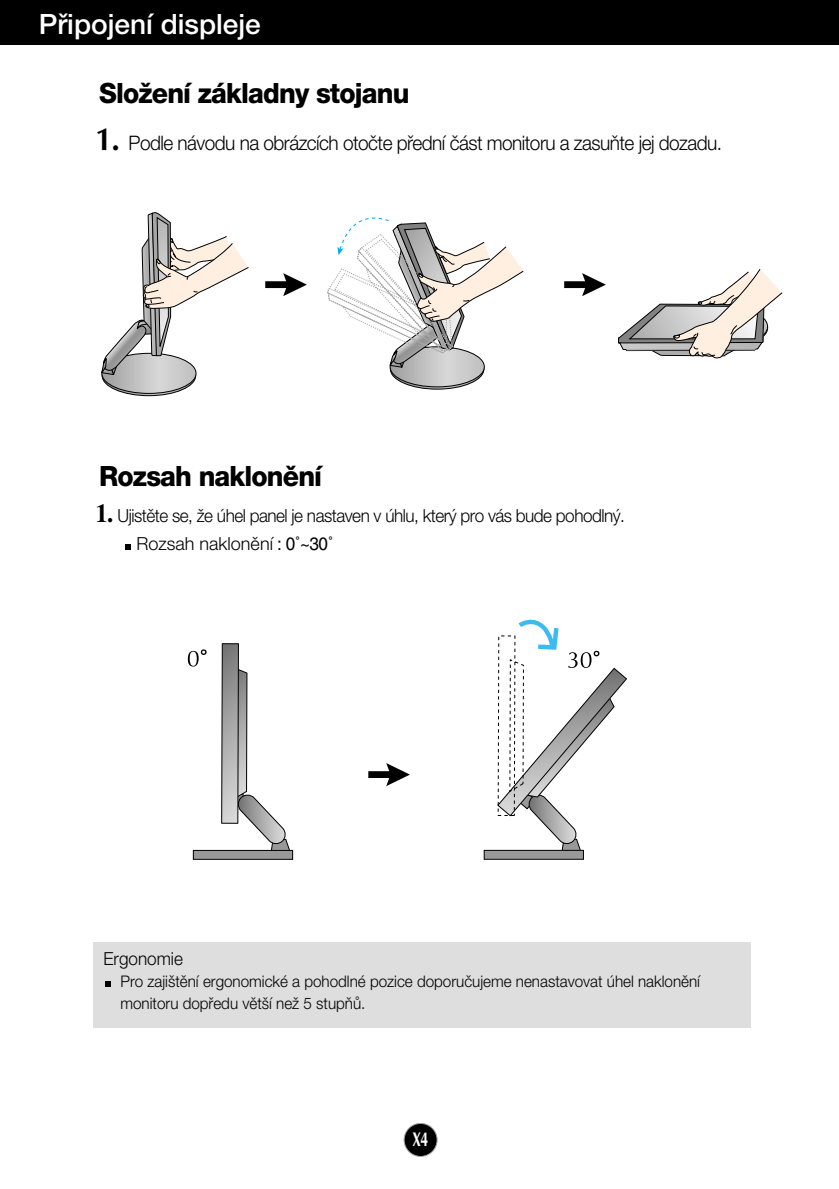
<style>
.page{position:relative;width:839px;height:1189px;background:#fff}
.page>*{position:absolute;margin:0;border:0;box-sizing:border-box;transform-origin:0 0}
.t1{font:800 28px "Helvetica Neue CE";letter-spacing:-.03em;color:#000;scale:.95 1}
.t2{font:500 28px "Helvetica Neue CE";color:#fff}
.t3{font:300 20px "Helvetica Neue CE";letter-spacing:-.03em;color:#000;scale:.95 1}
.t4{font:700 20px "Optima";color:#fff;scale:.7 1}
.t5{font:300 18px/28px "Helvetica Neue CE";letter-spacing:-.03em;color:#000;scale:.95 1}
.t6{font:300 18px "Helvetica Neue CE";color:#000;scale:.95 1}
.t7{font:300 16px/21.8px "Helvetica Neue CE";color:#000;scale:.95 1}
.s1{font-family:"Optima";font-weight:700;font-size:32px}
.s2{font-family:"Times";font-weight:700;font-size:26px}
.s3{font-family:"Helvetica";font-weight:400}
</style>
<div class="page">
<div style="left:404px;top:1123px;width:33px;height:33px;background:#000;border-radius:50%"></div>
<div style="left:403px;top:1123px;width:34px;height:34px;border:2px solid #a5a5a5;border-radius:50%"></div>
<div style="left:0;top:0;width:839px;height:45px;background:#000"></div>
<svg style="left:125px;top:544px;width:6px;height:6px"></svg>
<div style="left:93px;top:942px;width:658px;height:86px;background:#dedede"></div>
<svg style="left:105px;top:981px;width:6px;height:6px"></svg>
<svg style="left:390px;top:349px;width:94px;height:40px"></svg>
<svg style="left:390px;top:347px;width:94px;height:40px"></svg>
<svg style="left:102px;top:355px;width:94px;height:41px"></svg>
<svg style="left:102px;top:353px;width:94px;height:40px"></svg>
<div style="left:265px;top:281px;width:26px;height:7px;background:#000"></div>
<svg style="left:283px;top:273px;width:24px;height:23px"></svg>
<div style="left:564px;top:281px;width:26px;height:7px;background:#000"></div>
<svg style="left:582px;top:273px;width:24px;height:23px"></svg>
<svg style="left:101px;top:212px;width:148px;height:163px"></svg>
<svg style="left:327px;top:217px;width:196px;height:151px"></svg>
<svg style="left:618px;top:269px;width:164px;height:90px"></svg>
<div style="left:484px;top:850px;width:99px;height:9px;background:#999"></div>
<svg style="left:497px;top:619px;width:129px;height:232px"></svg>
<div style="left:193px;top:850px;width:100px;height:9px;background:#999"></div>
<svg style="left:227px;top:669px;width:63px;height:182px"></svg>
<div style="left:222px;top:643px;width:16px;height:180px;background:linear-gradient(to bottom,#787878,#dbdbdb)"></div>
<div style="left:221px;top:643px;width:18px;height:180px;border:1px solid #000"></div>
<svg style="left:188px;top:649px;width:18px;height:17px"></svg>
<div style="left:368px;top:771px;width:26px;height:7px;background:#000"></div>
<svg style="left:386px;top:763px;width:24px;height:23px"></svg>
<h1 class="t2" style="left:39px;top:14px;width:223px">Pfiipojení displeje</h1>
<h1 class="t1" style="left:99px;top:83px;width:328px">SloÏení základny stojanu</h1>
<p class="t3" style="left:95px;top:136px;width:661px"><span class="s1">1.</span> Podle návodu na obrázcích otoãte pfiední ãást monitoru a zasuÀte jej dozadu.</p>
<h1 class="t1" style="left:99px;top:466px;width:236px">Rozsah naklonûní</h1>
<p class="t5" style="left:137px;top:503px;width:515px;text-indent:-41px"><span class="s2">1.</span> Ujistûte se, Ïe úhel panel je nastaven v úhlu, kter˘ pro vás bude pohodln˘.<br>Rozsah naklonûní <span class="s3">: 0˚~30˚</span></p>
<p class="t6" style="left:103px;top:952px;width:85px">Ergonomie</p>
<p class="t7" style="left:120px;top:972px;width:611px">Pro zaji‰tûní ergonomické a pohodlné pozice doporuãujeme nenastavovat úhel naklonûní monitoru dopfiedu vût‰í neÏ 5 stupÀÛ.</p>
<p class="t4" style="left:412px;top:1131px;width:24px">X4</p>
</div>
